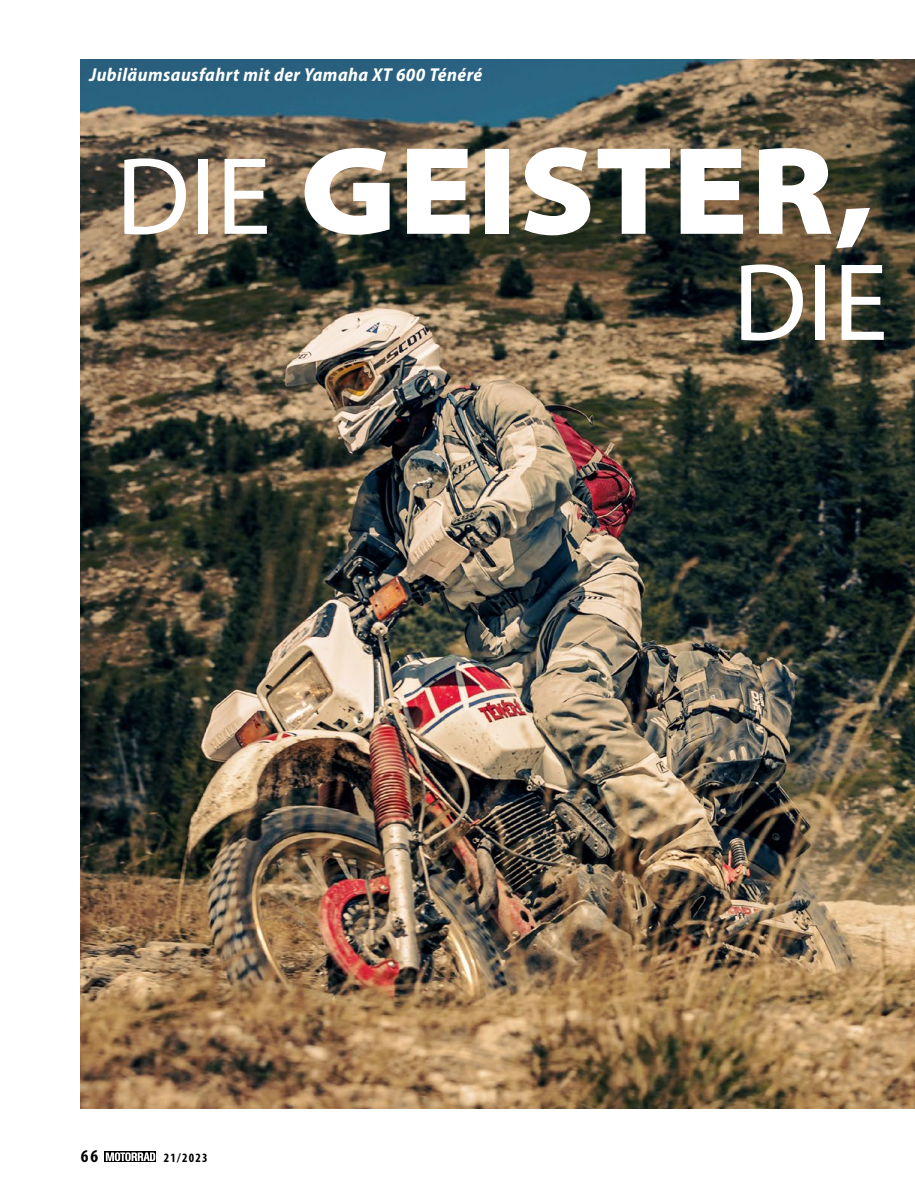
<style>
.page{position:relative;width:915px;height:1191px;background:#fff}
.page>*{position:absolute;margin:0;border:0;box-sizing:border-box;transform-origin:0 0}
.t1{font:900 semi-expanded 126px "Myriad Pro";letter-spacing:.015em;color:#fff}
.t2{font:111px "Myriad Pro";color:#fff}
.t3{font:italic 700 semi-condensed 18.75px "Myriad Pro";letter-spacing:.025em;color:#fff}
.t4{font:700 condensed 18px "Myriad Pro";color:#000}
.t5{font:700 condensed 12.75px "Myriad Pro";letter-spacing:.1em;color:#000}
.s1{font-weight:400;font-stretch:normal;font-size:111px}
</style>
<div class="page">
<img style="left:81px;top:60px;width:833px;height:1048px">
<svg style="left:104px;top:1151px;width:52px;height:10px"></svg>
<svg style="left:106px;top:1152px;width:49px;height:9px"></svg>
<p class="t3" style="left:89px;top:64px;width:394px">Jubiläumsausfahrt mit der Yamaha XT 600 Ténéré</p>
<h1 class="t1" style="left:116px;top:119px;width:759px"><span class="s1">DIE</span> GEISTER,</h1>
<h2 class="t2" style="left:732px;top:242px;width:156px">DIE</h2>
<p class="t4" style="left:81px;top:1146px;width:19px">66</p>
<p class="t5" style="left:164px;top:1150px;width:45px">21/2023</p>
</div>
